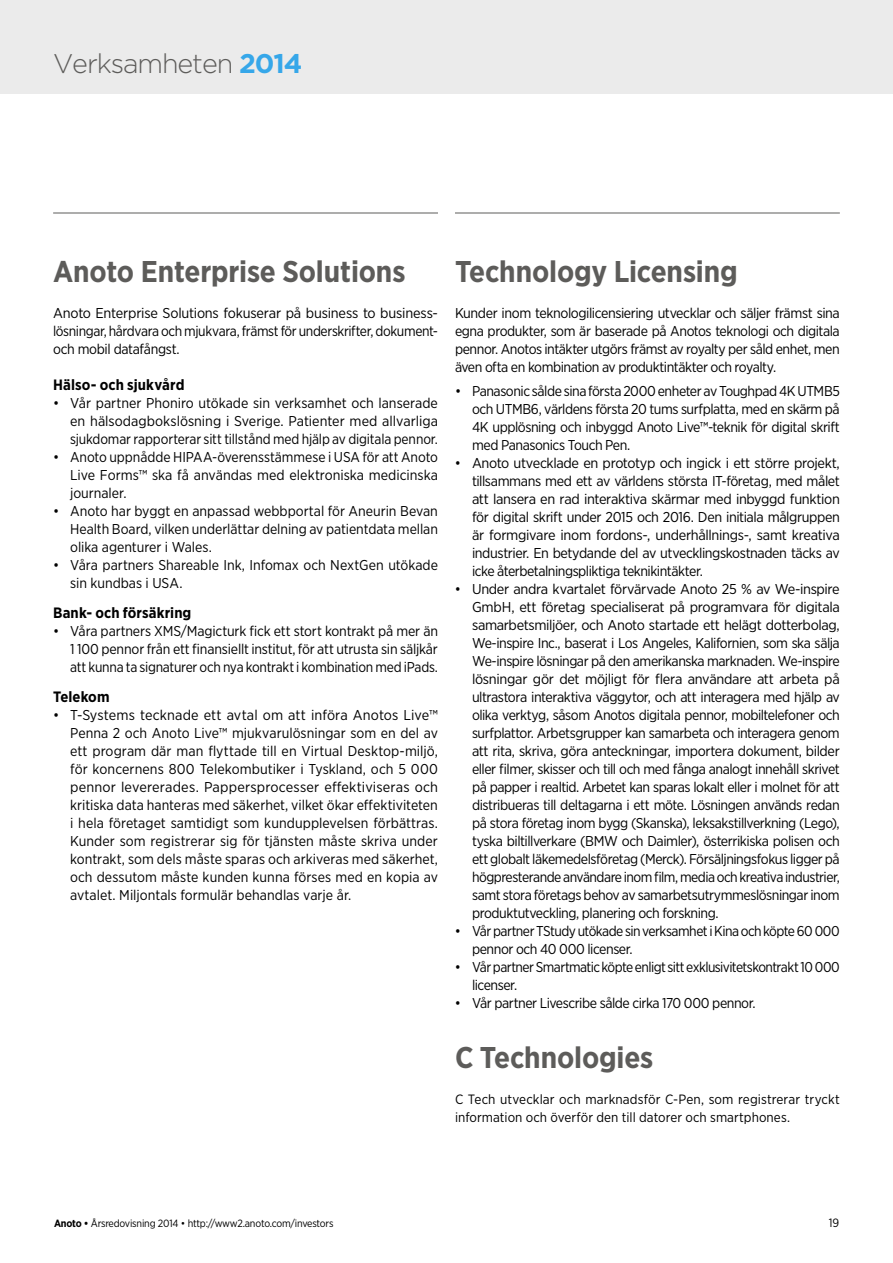
<style>
.page{position:relative;width:893px;height:1263px;background:#fff}
.page>*{position:absolute;margin:0;border:0;box-sizing:border-box;transform-origin:0 0}
.t1{font:700 30px "Gotham Narrow";letter-spacing:-.005em;color:#5d5c5a}
.t2{font:300 27px "Gotham";letter-spacing:-.04em;color:#5d5c5a}
.t3{font:700 15px "Gotham Narrow";letter-spacing:.005em;color:#000}
.t4{font:14.25px/18px "Gotham Narrow";letter-spacing:-.03em;color:#000;text-align:justify}
.t5{font:14.25px/18px "Gotham Narrow";color:#000}
.t6{font:13.5px/18px "Gotham Narrow";letter-spacing:.005em;color:#000}
.t7{font:12px "Gotham Narrow";color:#000}
.t8{font:10.5px "Gotham Narrow";letter-spacing:-.02em;color:#000}
.s1{font-weight:700;color:#36a7e9}
.s2{font-weight:700}
</style>
<div class="page">
<hr style="left:53px;top:213px;width:385px;height:1px;background:#5d5c5a">
<hr style="left:455px;top:213px;width:385px;height:1px;background:#5d5c5a">
<div style="left:0;top:0;width:893px;height:94px;background:#ebebeb"></div>
<h2 class="t2" style="left:53px;top:49px;width:251px">Verksamheten <span class="s1">2014</span></h2>
<h1 class="t1" style="left:53px;top:252px;width:354px">Anoto Enterprise Solutions</h1>
<p class="t4" style="left:53px;top:304px;width:386px">Anoto Enterprise Solutions fokuserar på business to business&shy;lösningar, hårdvara och mjukvara, främst för underskrifter, dokument&shy;och mobil datafångst.</p>
<p class="t3" style="left:53px;top:375px;width:133px">Hälso- och sjukvård</p>
<p class="t4" style="left:70px;top:394px;width:369px;text-indent:-17px">• Vår partner Phoniro utökade sin verksamhet och lanserade en hälsodagbokslösning i Sverige. Patienter med allvarliga sjukdomar rapporterar sitt tillstånd med hjälp av digitala pennor.</p>
<p class="t4" style="left:70px;top:448px;width:369px;text-indent:-17px">• Anoto uppnådde HIPAA-överensstämmese i USA för att Anoto Live Forms™ ska få användas med elektroniska medicinska journaler.</p>
<p class="t4" style="left:70px;top:502px;width:369px;text-indent:-17px">• Anoto har byggt en anpassad webbportal för Aneurin Bevan Health Board, vilken underlättar delning av patientdata mellan olika agenturer i Wales.</p>
<p class="t5" style="left:70px;top:556px;width:369px;text-indent:-17px">• Våra partners Shareable Ink, Infomax och NextGen utökade sin kundbas i USA.</p>
<p class="t3" style="left:53px;top:603px;width:140px">Bank- och försäkring</p>
<p class="t4" style="left:70px;top:622px;width:369px;text-indent:-17px">• Våra partners XMS/Magicturk fick ett stort kontrakt på mer än 1 100 pennor från ett finansiellt institut, för att utrusta sin säljkår att kunna ta signaturer och nya kontrakt i kombination med iPads.</p>
<p class="t3" style="left:53px;top:687px;width:58px">Telekom</p>
<p class="t4" style="left:70px;top:706px;width:369px;text-indent:-17px">• T-Systems tecknade ett avtal om att införa Anotos Live™ Penna 2 och Anoto Live™ mjukvarulösningar som en del av ett program där man flyttade till en Virtual Desktop-miljö, för koncernens 800 Telekombutiker i Tyskland, och 5 000 pennor levererades. Pappersprocesser effektiviseras och kritiska data hanteras med säkerhet, vilket ökar effektiviteten i hela företaget samtidigt som kundupplevelsen förbättras.<br>Kunder som registrerar sig för tjänsten måste skriva under kontrakt, som dels måste sparas och arkiveras med säkerhet, och dessutom måste kunden kunna förses med en kopia av avtalet. Miljontals formulär behandlas varje år.</p>
<h1 class="t1" style="left:455px;top:252px;width:284px">Technology Licensing</h1>
<p class="t4" style="left:455px;top:304px;width:386px">Kunder inom teknologilicensiering utvecklar och säljer främst sina egna produkter, som är baserade på Anotos teknologi och digitala pennor. Anotos intäkter utgörs främst av royalty per såld enhet, men även ofta en kombination av produktintäkter och royalty.</p>
<p class="t4" style="left:472px;top:382px;width:369px;text-indent:-17px">• Panasonic sålde sina första 2000 enheter av Toughpad 4K UTMB5 och UTMB6, världens första 20 tums surfplatta, med en skärm på 4K upplösning och inbyggd Anoto Live™-teknik för digital skrift med Panasonics Touch Pen.</p>
<p class="t4" style="left:472px;top:454px;width:369px;text-indent:-17px">• Anoto utvecklade en prototyp och ingick i ett större projekt, tillsammans med ett av världens största IT-företag, med målet att lansera en rad interaktiva skärmar med inbyggd funktion för digital skrift under 2015 och 2016. Den initiala målgruppen är formgivare inom fordons-, underhållnings-, samt kreativa industrier. En betydande del av utvecklingskostnaden täcks av icke återbetalningspliktiga teknikintäkter.</p>
<p class="t4" style="left:472px;top:580px;width:369px;text-indent:-17px">• Under andra kvartalet förvärvade Anoto 25 % av We-inspire GmbH, ett företag specialiserat på programvara för digitala samarbetsmiljöer, och Anoto startade ett helägt dotterbolag, We-inspire Inc., baserat i Los Angeles, Kalifornien, som ska sälja We-inspire lösningar på den amerikanska marknaden. We-inspire lösningar gör det möjligt för flera användare att arbeta på ultrastora interaktiva väggytor, och att interagera med hjälp av olika verktyg, såsom Anotos digitala pennor, mobiltelefoner och surfplattor. Arbetsgrupper kan samarbeta och interagera genom att rita, skriva, göra anteckningar, importera dokument, bilder eller filmer, skisser och till och med fånga analogt innehåll skrivet på papper i realtid. Arbetet kan sparas lokalt eller i molnet för att distribueras till deltagarna i ett möte. Lösningen används redan på stora företag inom bygg (Skanska), leksakstillverkning (Lego), tyska biltillverkare (BMW och Daimler), österrikiska polisen och ett globalt läkemedelsföretag (Merck). Försäljningsfokus ligger på högpresterande användare inom film, media och kreativa industrier, samt stora företags behov av samarbetsutrymmeslösningar inom produktutveckling, planering och forskning.</p>
<p class="t4" style="left:472px;top:922px;width:369px;text-indent:-17px">• Vår partner TStudy utökade sin verksamhet i Kina och köpte 60 000 pennor och 40 000 licenser.</p>
<p class="t4" style="left:472px;top:958px;width:369px;text-indent:-17px">• Vår partner Smartmatic köpte enligt sitt exklusivitetskontrakt 10 000 licenser.</p>
<p class="t4" style="left:455px;top:994px;width:302px">• Vår partner Livescribe sålde cirka 170 000 pennor.</p>
<h1 class="t1" style="left:455px;top:1038px;width:200px">C Technologies</h1>
<p class="t6" style="left:455px;top:1090px;width:386px">C Tech utvecklar och marknadsför C-Pen, som registrerar tryckt information och överför den till datorer och smartphones.</p>
<p class="t8" style="left:54px;top:1216px;width:281px"><span class="s2">Anoto •</span> Årsredovisning 2014 • http://www2.anoto.com/investors</p>
<p class="t7" style="left:829px;top:1215px;width:12px">19</p>
</div>
